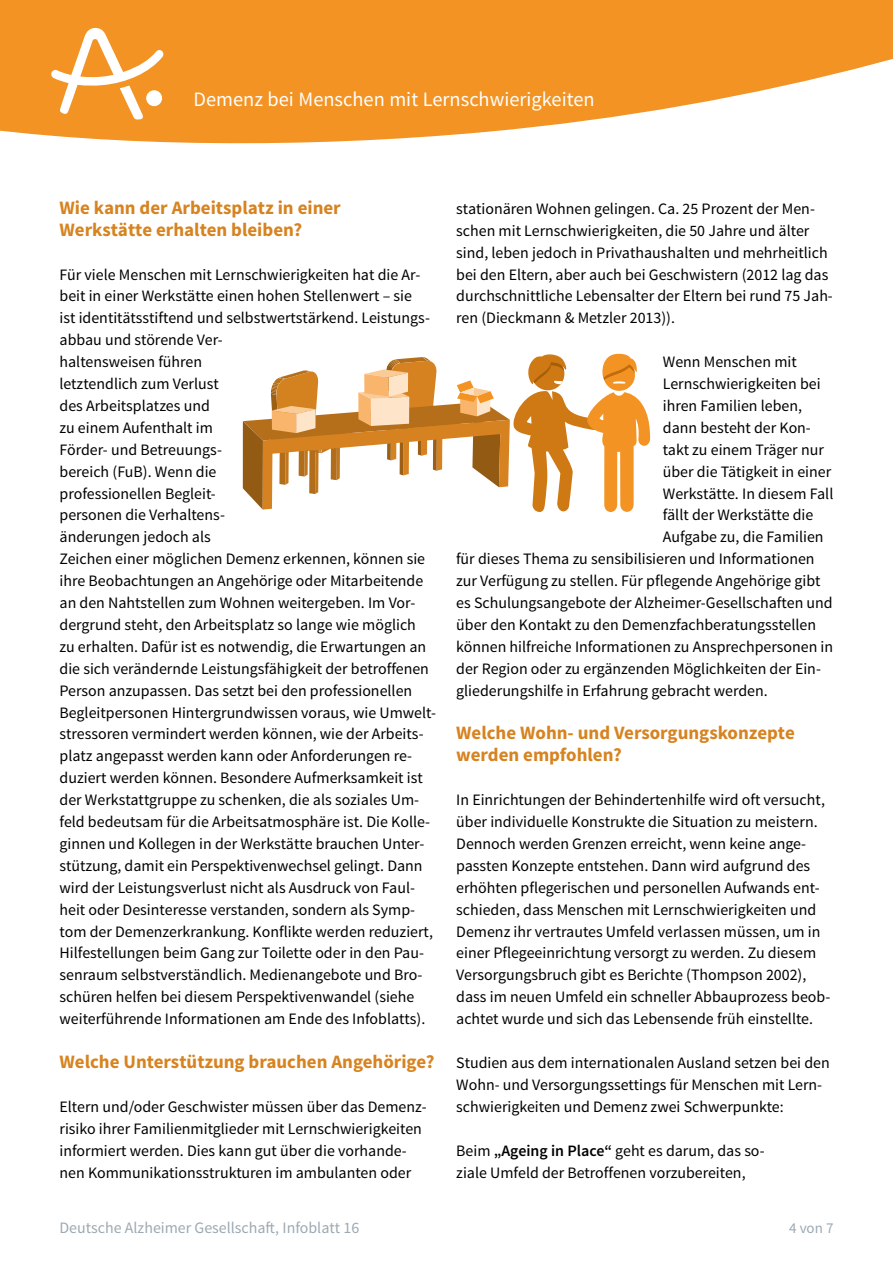
<style>
.page{position:relative;width:893px;height:1263px;background:#fff}
.page>*{position:absolute;margin:0;border:0;box-sizing:border-box;transform-origin:0 0}
.t1{font:20.4px "Source Sans Pro";color:#fff}
.Zwischenüberschrift_grösser{font:700 18.9px/21.9px "Source Sans Pro";color:#d78320}
.fließtext_ohne-Abstand{font:15.9px/21.9px "Source Sans Pro";color:#000}
.t2{font:15.9px "Source Sans Pro";color:#9ca9b1}
.t3{font:15px "Source Sans Pro";color:#9ca9b1}
.s1{font-weight:600}
</style>
<div class="page">
<svg style="left:0;top:0;width:893px;height:143px;fill:#f39323"></svg>
<svg style="left:51px;top:28px;width:112px;height:92px"></svg>
<svg style="left:243px;top:354px;width:407px;height:158px"></svg>
<p class="t1" style="left:193px;top:87px;width:403px">Demenz bei Menschen mit Lernschwierigkeiten</p>
<p class="Zwischenüberschrift_grösser" style="left:60px;top:197px;width:283px">Wie kann der Arbeitsplatz in einer<br>Werkstätte erhalten bleiben?</p>
<p class="fließtext_ohne-Abstand" style="left:60px;top:264px;width:378px">Für viele Menschen mit Lernschwierigkeiten hat die Ar&shy;beit in einer Werkstätte einen hohen Stellenwert – sie<br>ist identitätsstiftend und selbstwertstärkend. Leistungs&shy;abbau und störende Ver-<br>haltensweisen führen<br>letztendlich zum Verlust<br>des Arbeitsplatzes und<br>zu einem Aufenthalt im<br>Förder- und Betreuungs-<br>bereich (FuB). Wenn die<br>professionellen Begleit-<br>personen die Verhaltens-<br>änderungen jedoch als<br>Zeichen einer möglichen Demenz erkennen, können sie ihre Beobachtungen an Angehörige oder Mitarbeitende an den Nahtstellen zum Wohnen weitergeben. Im Vor&shy;dergrund steht, den Arbeitsplatz so lange wie möglich<br>zu erhalten. Dafür ist es notwendig, die Erwartungen an die sich verändernde Leistungsfähigkeit der betroffenen Person anzupassen. Das setzt bei den professionellen Begleitpersonen Hintergrundwissen voraus, wie Umwelt&shy;stressoren vermindert werden können, wie der Arbeits&shy;platz angepasst werden kann oder Anforderungen re&shy;duziert werden können. Besondere Aufmerksamkeit ist der Werkstattgruppe zu schenken, die als soziales Um&shy;feld bedeutsam für die Arbeitsatmosphäre ist. Die Kolle&shy;ginnen und Kollegen in der Werkstätte brauchen Unter&shy;stützung, damit ein Perspektivenwechsel gelingt. Dann wird der Leistungsverlust nicht als Ausdruck von Faul&shy;heit oder Desinteresse verstanden, sondern als Symp&shy;tom der Demenzerkrankung. Konflikte werden reduziert, Hilfestellungen beim Gang zur Toilette oder in den Pau&shy;senraum selbstverständlich. Medienangebote und Bro&shy;schüren helfen bei diesem Perspektivenwandel (siehe weiterführende Informationen am Ende des Infoblatts).</p>
<p class="Zwischenüberschrift_grösser" style="left:60px;top:1051px;width:377px">Welche Unterstützung brauchen Angehörige?</p>
<p class="fließtext_ohne-Abstand" style="left:60px;top:1096px;width:369px">Eltern und/oder Geschwister müssen über das Demenz&shy;risiko ihrer Familienmitglieder mit Lernschwierigkeiten informiert werden. Dies kann gut über die vorhande&shy;nen Kommunikationsstrukturen im ambulanten oder</p>
<p class="fließtext_ohne-Abstand" style="left:456px;top:198px;width:378px">stationären Wohnen gelingen. Ca. 25 Prozent der Men&shy;schen mit Lernschwierigkeiten, die 50 Jahre und älter sind, leben jedoch in Privathaushalten und mehrheitlich bei den Eltern, aber auch bei Geschwistern (2012 lag das durchschnittliche Lebensalter der Eltern bei rund 75 Jah&shy;ren (Dieckmann &amp; Metzler 2013)).</p>
<p class="fließtext_ohne-Abstand" style="left:663px;top:351px;width:135px">Wenn Menschen mit</p>
<p class="fließtext_ohne-Abstand" style="left:663px;top:373px;width:159px">Lernschwierigkeiten bei</p>
<p class="fließtext_ohne-Abstand" style="left:663px;top:395px;width:141px">ihren Familien leben,</p>
<p class="fließtext_ohne-Abstand" style="left:663px;top:417px;width:150px">dann besteht der Kon-</p>
<p class="fließtext_ohne-Abstand" style="left:663px;top:439px;width:163px">takt zu einem Träger nur</p>
<p class="fließtext_ohne-Abstand" style="left:663px;top:461px;width:170px">über die Tätigkeit in einer</p>
<p class="fließtext_ohne-Abstand" style="left:663px;top:483px;width:172px">Werkstätte. In diesem Fall</p>
<p class="fließtext_ohne-Abstand" style="left:663px;top:504px;width:152px">fällt der Werkstätte die</p>
<p class="fließtext_ohne-Abstand" style="left:663px;top:526px;width:162px">Aufgabe zu, die Familien</p>
<p class="fließtext_ohne-Abstand" style="left:456px;top:548px;width:360px">für dieses Thema zu sensibilisieren und Informationen</p>
<p class="fließtext_ohne-Abstand" style="left:456px;top:570px;width:366px">zur Verfügung zu stellen. Für pflegende Angehörige gibt</p>
<p class="fließtext_ohne-Abstand" style="left:456px;top:592px;width:378px">es Schulungsangebote der Alzheimer-Gesellschaften und</p>
<p class="fließtext_ohne-Abstand" style="left:456px;top:614px;width:361px">über den Kontakt zu den Demenzfachberatungsstellen</p>
<p class="fließtext_ohne-Abstand" style="left:456px;top:636px;width:378px">können hilfreiche Informationen zu Ansprechpersonen in</p>
<p class="fließtext_ohne-Abstand" style="left:456px;top:658px;width:366px">der Region oder zu ergänzenden Möglichkeiten der Ein-</p>
<p class="fließtext_ohne-Abstand" style="left:456px;top:680px;width:313px">gliederungshilfe in Erfahrung gebracht werden.</p>
<p class="Zwischenüberschrift_grösser" style="left:456px;top:723px;width:340px">Welche Wohn- und Versorgungskonzepte werden empfohlen?</p>
<p class="fließtext_ohne-Abstand" style="left:456px;top:789px;width:376px">In Einrichtungen der Behindertenhilfe wird oft versucht, über individuelle Konstrukte die Situation zu meistern.<br>Dennoch werden Grenzen erreicht, wenn keine ange&shy;passten Konzepte entstehen. Dann wird aufgrund des erhöhten pflegerischen und personellen Aufwands ent&shy;schieden, dass Menschen mit Lernschwierigkeiten und Demenz ihr vertrautes Umfeld verlassen müssen, um in einer Pflegeeinrichtung versorgt zu werden. Zu diesem Versorgungsbruch gibt es Berichte (Thompson 2002), dass im neuen Umfeld ein schneller Abbauprozess beob&shy;achtet wurde und sich das Lebensende früh einstellte.</p>
<p class="fließtext_ohne-Abstand" style="left:456px;top:1052px;width:375px">Studien aus dem internationalen Ausland setzen bei den<br>Wohn- und Versorgungssettings für Menschen mit Lern&shy;schwierigkeiten und Demenz zwei Schwerpunkte:</p>
<p class="fließtext_ohne-Abstand" style="left:456px;top:1140px;width:310px">Beim <span class="s1">„Ageing in Place“</span> geht es darum, das so&shy;ziale Umfeld der Betroffenen vorzubereiten,</p>
<p class="t2" style="left:60px;top:1218px;width:301px">Deutsche Alzheimer Gesellschaft, Infoblatt 16</p>
<p class="t3" style="left:789px;top:1219px;width:46px">4 von 7</p>
</div>
